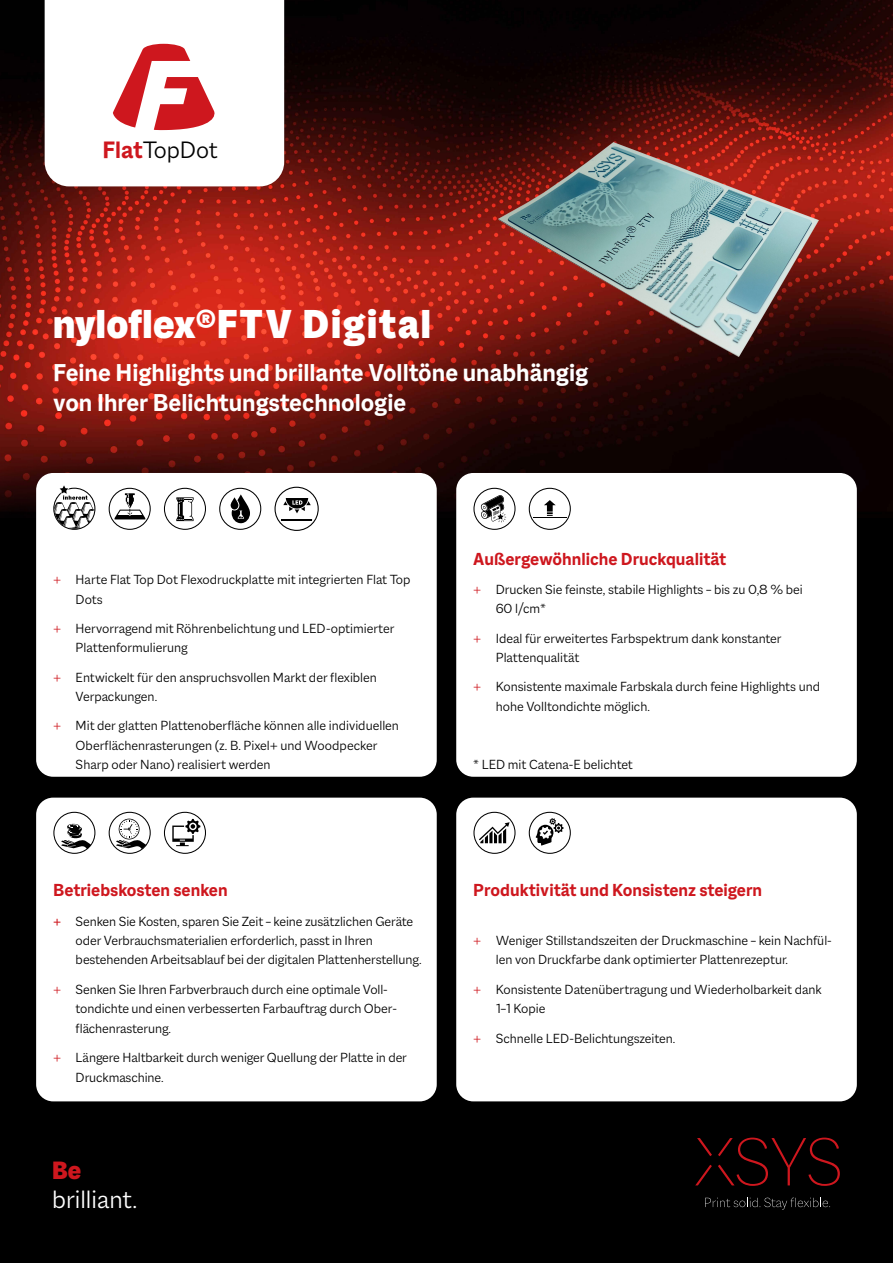
<style>
.page{position:relative;width:893px;height:1263px;background:#000}
.page>*{position:absolute;margin:0;border:0;box-sizing:border-box;transform-origin:0 0}
.t1{font:900 43.5px "Macklin Sans";letter-spacing:.04em;color:#fff}
.t2{font:300 27px "Macklin Sans";color:#fff}
.t3{font:900 27px "Macklin Sans";color:#ce171e}
.t4{font:700 26.25px/30px "Macklin Sans";color:#fff}
.t5{font:300 25.5px "Macklin Sans";color:#000}
.t6{font:700 18.75px "Macklin Sans";color:#ce171e}
.t7{font:300 14.25px/19.5px "Macklin Sans";color:#000}
.s1{font-weight:700;color:#ce171e}
.s2{color:#ce171e}
.s3{font-weight:400;color:#ce171e}
</style>
<div class="page">
<img style="left:0;top:0;width:893px;height:511px">
<svg style="left:45px;top:0;width:239px;height:186px;background:#f9e8e9"></svg>
<svg style="left:705px;top:1198px;width:125px;height:12px"></svg>
<svg style="left:697px;top:1138px;width:15px;height:18px"></svg>
<svg style="left:695px;top:1165px;width:17px;height:20px"></svg>
<svg style="left:718px;top:1137px;width:122px;height:49px"></svg>
<div style="left:36px;top:798px;width:401px;height:303px;background:#fff;border-radius:17px"></div>
<div style="left:36px;top:473px;width:401px;height:304px;background:#fff;border-radius:17px"></div>
<div style="left:456px;top:473px;width:401px;height:304px;background:#fff;border-radius:17px"></div>
<div style="left:456px;top:798px;width:401px;height:303px;background:#fff;border-radius:17px"></div>
<img style="left:424px;top:136px;width:436px;height:229px">
<svg style="left:53px;top:485px;width:43px;height:45px"></svg>
<svg style="left:164px;top:487px;width:42px;height:43px"></svg>
<svg style="left:108px;top:487px;width:43px;height:43px"></svg>
<svg style="left:219px;top:487px;width:42px;height:43px"></svg>
<svg style="left:473px;top:487px;width:43px;height:43px"></svg>
<svg style="left:528px;top:487px;width:43px;height:43px"></svg>
<hr style="left:534px;top:517px;width:33px;height:1px;background:#000">
<svg style="left:53px;top:811px;width:43px;height:43px"></svg>
<svg style="left:108px;top:811px;width:43px;height:43px"></svg>
<svg style="left:473px;top:811px;width:43px;height:43px"></svg>
<svg style="left:528px;top:811px;width:43px;height:43px"></svg>
<svg style="left:164px;top:811px;width:42px;height:43px"></svg>
<svg style="left:274px;top:486px;width:45px;height:45px"></svg>
<h3 class="t5" style="left:103px;top:136px;width:117px"><span class="s1">Flat</span>TopDot</h3>
<h1 class="t1" style="left:53px;top:299px;width:379px">nyloflex®FTV Digital</h1>
<h3 class="t4" style="left:53px;top:357px;width:537px">Feine Highlights und brillante Volltöne unabhängig von Ihrer Belichtungstechnologie</h3>
<p class="t7" style="left:76px;top:570px;width:336px;text-indent:-23px"><span class="s2">+</span> Harte Flat Top Dot Flexodruckplatte mit integrierten Flat Top<br>Dots</p>
<p class="t7" style="left:76px;top:618px;width:320px;text-indent:-23px"><span class="s2">+</span> Hervorragend mit Röhrenbelichtung und LED-optimierter<br>Plattenformulierung</p>
<p class="t7" style="left:76px;top:667px;width:303px;text-indent:-23px"><span class="s2">+</span> Entwickelt für den anspruchsvollen Markt der flexiblen<br>Verpackungen.</p>
<p class="t7" style="left:76px;top:716px;width:325px;text-indent:-23px"><span class="s2">+</span> Mit der glatten Plattenoberfläche können alle individuellen<br>Oberflächenrasterungen (z. B. Pixel+ und Woodpecker<br>Sharp oder Nano) realisiert werden</p>
<h3 class="t6" style="left:53px;top:879px;width:176px">Betriebskosten senken</h3>
<p class="t7" style="left:76px;top:911px;width:347px;text-indent:-23px"><span class="s3">+</span> Senken Sie Kosten, sparen Sie Zeit – keine zusätzlichen Geräte oder Verbrauchsmaterialien erforderlich, passt in Ihren bestehenden Arbeitsablauf bei der digitalen Plattenherstellung.</p>
<p class="t7" style="left:76px;top:979px;width:323px;text-indent:-23px"><span class="s2">+</span> Senken Sie Ihren Farbverbrauch durch eine optimale Voll&shy;tondichte und einen verbesserten Farbauftrag durch Ober&shy;flächenrasterung.</p>
<p class="t7" style="left:76px;top:1047px;width:333px;text-indent:-23px"><span class="s2">+</span> Längere Haltbarkeit durch weniger Quellung der Platte in der<br>Druckmaschine.</p>
<h2 class="t3" style="left:52px;top:1155px;width:31px">Be</h2>
<h2 class="t2" style="left:52px;top:1184px;width:87px">brilliant.</h2>
<h3 class="t6" style="left:473px;top:548px;width:255px">Außergewöhnliche Druckqualität</h3>
<p class="t7" style="left:496px;top:579px;width:309px;text-indent:-23px"><span class="s2">+</span> Drucken Sie feinste, stabile Highlights – bis zu 0,8 % bei<br>60 l/cm*</p>
<p class="t7" style="left:496px;top:628px;width:287px;text-indent:-23px"><span class="s2">+</span> Ideal für erweitertes Farbspektrum dank konstanter<br>Plattenqualität</p>
<p class="t7" style="left:496px;top:677px;width:326px;text-indent:-23px"><span class="s2">+</span> Konsistente maximale Farbskala durch feine Highlights und hohe Volltondichte möglich.</p>
<p class="t7" style="left:473px;top:755px;width:161px">* LED mit Catena-E belichtet</p>
<h3 class="t6" style="left:473px;top:879px;width:290px">Produktivität und Konsistenz steigern</h3>
<p class="t7" style="left:496px;top:930px;width:338px;text-indent:-23px"><span class="s2">+</span> Weniger Stillstandszeiten der Druckmaschine – kein Nachfül&shy;len von Druckfarbe dank optimierter Plattenrezeptur.</p>
<p class="t7" style="left:496px;top:979px;width:328px;text-indent:-23px"><span class="s2">+</span> Konsistente Datenübertragung und Wiederholbarkeit dank<br>1–1 Kopie</p>
<p class="t7" style="left:473px;top:1028px;width:204px"><span class="s2">+</span> Schnelle LED-Belichtungszeiten.</p>
</div>
